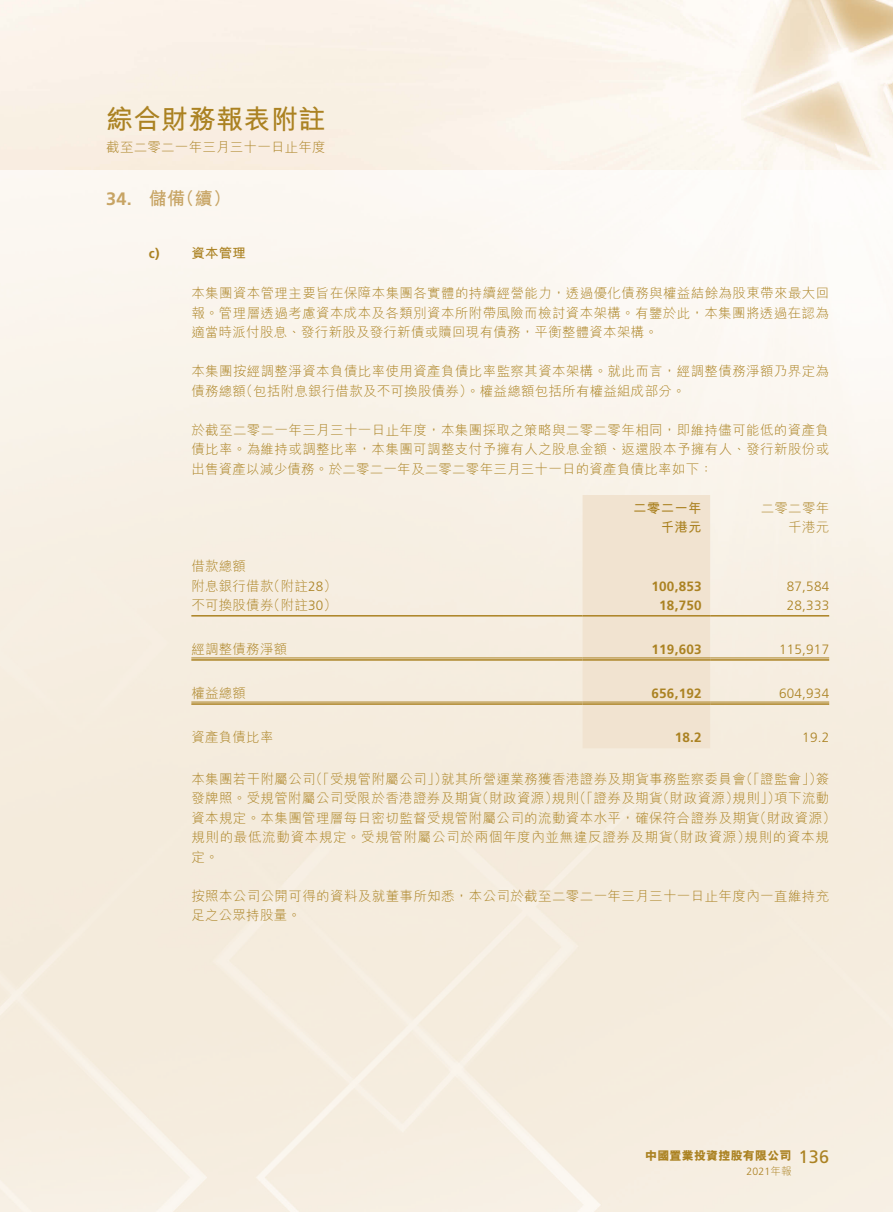
<style>
.page{position:relative;width:893px;height:1212px;background:#fff}
.page>*{position:absolute;margin:0;border:0;box-sizing:border-box;transform-origin:0 0}
.t1{font:700 27px "M Hei HK";letter-spacing:.015em;color:#ab8222}
.t2{font:700 18px "M Hei HK";color:#c7a464}
.t3{font:18px "Frutiger LT Std";color:#ab8222}
.t4{font:700 18px "Frutiger LT Std";color:#c7a464}
.t5{font:300 13.5px/19.5px "M Hei HK";letter-spacing:.025em;color:#ab8222}
.t6{font:300 13.5px/19.5px "M Hei HK";letter-spacing:.05em;color:#ab8222}
.t7{font:700 13.5px "Frutiger LT Std";letter-spacing:.015em;color:#ab8222}
.t8{font:300 13.5px "Frutiger LT Std";letter-spacing:.015em;color:#ab8222}
.t9{font:700 13.5px "M Hei HK";letter-spacing:.015em;color:#ab8222}
.t10{font:800 12px "M Hei HK";letter-spacing:.02em;color:#ab8222}
.t11{font:300 10.5px "Frutiger LT Std";color:#ab8222}
.s1{font-family:"Frutiger LT Std"}
.s2{font-family:"M Hei HK"}
</style>
<div class="page">
<div style="left:0;top:170px;width:893px;height:1042px;background:linear-gradient(to bottom,#fbf6ef,#f3e9d9)"></div>
<div style="left:583px;top:495px;width:127px;height:253px;background:#f1e3d0"></div>
<hr style="left:191px;top:615px;width:392px;height:1px;background:#ab8222">
<hr style="left:583px;top:615px;width:127px;height:1px;background:#ab8222">
<hr style="left:710px;top:615px;width:119px;height:1px;background:#ab8222">
<hr style="left:191px;top:658px;width:392px;height:1px;background:#ab8222">
<hr style="left:191px;top:659px;width:392px;height:2px;background:#ab8222">
<hr style="left:583px;top:658px;width:127px;height:1px;background:#ab8222">
<hr style="left:583px;top:659px;width:127px;height:2px;background:#ab8222">
<hr style="left:710px;top:658px;width:119px;height:1px;background:#ab8222">
<hr style="left:710px;top:659px;width:119px;height:2px;background:#ab8222">
<hr style="left:191px;top:702px;width:392px;height:1px;background:#ab8222">
<hr style="left:191px;top:703px;width:392px;height:2px;background:#ab8222">
<hr style="left:583px;top:702px;width:127px;height:1px;background:#ab8222">
<hr style="left:583px;top:703px;width:127px;height:2px;background:#ab8222">
<hr style="left:710px;top:702px;width:119px;height:1px;background:#ab8222">
<hr style="left:710px;top:703px;width:119px;height:2px;background:#ab8222">
<h1 class="t1" style="left:106px;top:99px;width:221px">綜合財務報表附註</h1>
<p class="t5" style="left:106px;top:137px;width:221px">截至二零二一年三月三十一日止年度</p>
<h2 class="t4" style="left:106px;top:188px;width:27px">34.</h2>
<h2 class="t2" style="left:149px;top:185px;width:38px">儲備</h2>
<h2 class="t2" style="left:176px;top:185px;width:56px">（續(</h2>
<p class="t7" style="left:149px;top:245px;width:12px">c)</p>
<p class="t9" style="left:191px;top:243px;width:56px">資本管理</p>
<p class="t5" style="left:191px;top:283px;width:639px;text-align:justify">本集團資本管理主要旨在保障本集團各實體的持續經營能力，透過優化債務與權益結餘為股東帶來最大回報。管理層透過考慮資本成本及各類別資本所附帶風險而檢討資本架構。有鑒於此，本集團將透過在認為適當時派付股息、發行新股及發行新債或贖回現有債務，平衡整體資本架構。</p>
<p class="t5" style="left:240px;top:361px;width:591px;text-indent:-48px">本集團按經調整淨資本負債比率使用資產負債比率監察其資本架構。就此而言，經調整債務淨額乃界定為（包括附息銀行借款及不可換股債券）。權益總額包括所有權益組成部分。</p>
<p class="t5" style="left:191px;top:381px;width:56px">債務總額</p>
<p class="t5" style="left:191px;top:420px;width:639px;text-align:justify">於截至二零二一年三月三十一日止年度，本集團採取之策略與二零二零年相同，即維持儘可能低的資產負債比率。為維持或調整比率，本集團可調整支付予擁有人之股息金額、返還股本予擁有人、發行新股份或出售資產以減少債務。於二零二一年及二零二零年三月三十一日的資產負債比率如下：</p>
<p class="t5" style="left:761px;top:498px;width:70px">二零二零年</p>
<p class="t9" style="left:633px;top:498px;width:70px">二零二一年</p>
<p class="t9" style="left:661px;top:517px;width:42px">千港元</p>
<p class="t5" style="left:788px;top:517px;width:42px">千港元</p>
<p class="t5" style="left:191px;top:556px;width:56px">借款總額</p>
<p class="t5" style="left:267px;top:576px;width:72px">（附註<span class="s1">28</span>(</p>
<p class="t5" style="left:191px;top:576px;width:84px">附息銀行借款</p>
<p class="t7" style="left:651px;top:578px;width:52px">100,853</p>
<p class="t8" style="left:787px;top:578px;width:44px">87,584</p>
<p class="t5" style="left:267px;top:595px;width:72px">（附註<span class="s1">30</span>(</p>
<p class="t5" style="left:191px;top:595px;width:84px">不可換股債券</p>
<p class="t7" style="left:659px;top:598px;width:44px">18,750</p>
<p class="t8" style="left:787px;top:598px;width:44px">28,333</p>
<p class="t5" style="left:191px;top:639px;width:97px">經調整債務淨額</p>
<p class="t7" style="left:651px;top:641px;width:52px">119,603</p>
<p class="t8" style="left:779px;top:641px;width:52px">115,917</p>
<p class="t5" style="left:191px;top:683px;width:56px">權益總額</p>
<p class="t7" style="left:651px;top:685px;width:52px">656,192</p>
<p class="t8" style="left:779px;top:686px;width:52px">604,934</p>
<p class="t5" style="left:191px;top:727px;width:84px">資產負債比率</p>
<p class="t7" style="left:675px;top:729px;width:28px">18.2</p>
<p class="t8" style="left:802px;top:730px;width:28px">19.2</p>
<p class="t5" style="left:309px;top:769px;width:140px">（「受規管附屬公司」）</p>
<p class="t5" style="left:739px;top:769px;width:84px">（「證監會」）</p>
<p class="t5" style="left:191px;top:769px;width:126px">本集團若干附屬公司</p>
<p class="t5" style="left:441px;top:769px;width:306px">就其所營運業務獲香港證券及期貨事務監察委員會</p>
<p class="t5" style="left:816px;top:769px;width:15px">簽</p>
<p class="t5" style="left:475px;top:788px;width:84px">（財政資源）</p>
<p class="t5" style="left:573px;top:788px;width:91px">（「證券及期貨</p>
<p class="t5" style="left:656px;top:788px;width:84px">（財政資源）</p>
<p class="t5" style="left:732px;top:788px;width:50px">規則」）</p>
<p class="t5" style="left:191px;top:788px;width:292px">發牌照。受規管附屬公司受限於香港證券及期貨</p>
<p class="t5" style="left:774px;top:788px;width:57px">項下流動</p>
<p class="t5" style="left:552px;top:788px;width:29px">規則</p>
<p class="t5" style="left:753px;top:808px;width:84px">（財政資源(</p>
<p class="t5" style="left:744px;top:808px;width:86px;text-indent:-553px">資本規定。本集團管理層每日密切監督受規管附屬公司的流動資本水平，確保符合證券及期貨<br>規則的資本規</p>
<p class="t5" style="left:666px;top:827px;width:86px">（財政資源）</p>
<p class="t6" style="left:191px;top:827px;width:483px">規則的最低流動資本規定。受規管附屬公司於兩個年度內並無違反證券及期貨定。</p>
<p class="t5" style="left:191px;top:886px;width:639px">按照本公司公開可得的資料及就董事所知悉，本公司於截至二零二一年三月三十一日止年度內一直維持充足之公眾持股量。</p>
<p class="t10" style="left:645px;top:1147px;width:148px">中國置業投資控股有限公司</p>
<p class="t11" style="left:746px;top:1165px;width:47px">2021<span class="s2">年報</span></p>
<h2 class="t3" style="left:799px;top:1146px;width:32px">136</h2>
</div>
